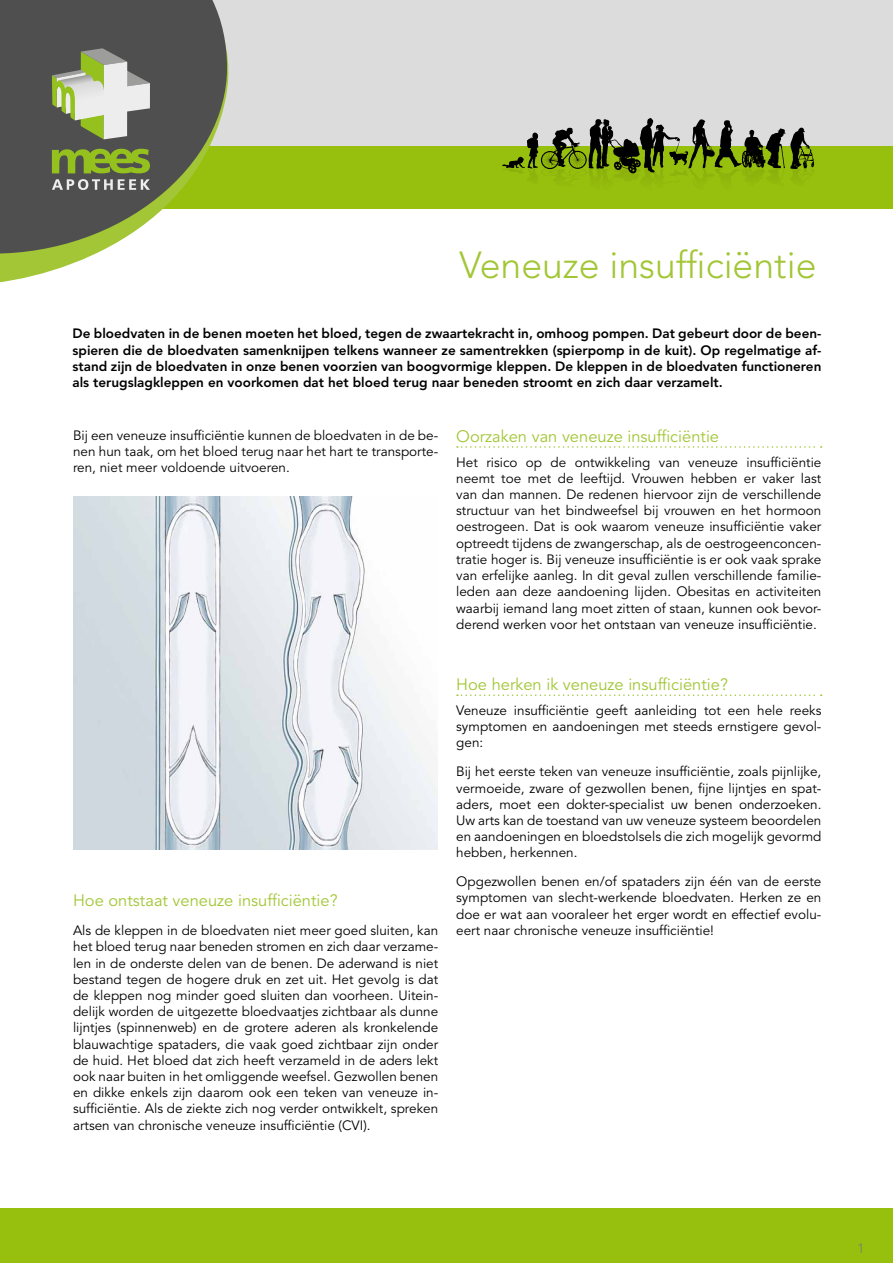
<style>
.page{position:relative;width:893px;height:1263px;background:#fff}
.page>*{position:absolute;margin:0;border:0;box-sizing:border-box;transform-origin:0 0}
.t1{font:300 37.35px "Avenir LT Std";color:#a2c635}
.t2{font:16.5px "Avenir LT Std";color:#a2c635}
.t3{font:13.5px/16.2px "Avenir LT Std";color:#000;text-align:justify}
.t4{font:800 13.5px/16.2px "Avenir LT Std";color:#000;text-align:justify}
.t5{font:300 13.5px "Avenir LT Std";color:#75797a}
</style>
<div class="page">
<div style="left:0;top:0;width:893px;height:157px;background:#dcdcdc"></div>
<div style="left:0;top:147px;width:893px;height:62px;background:#97bf0d"></div>
<svg style="left:502px;top:118px;width:312px;height:59px"></svg>
<svg style="left:0;top:54px;width:253px;height:229px"></svg>
<svg style="left:0;top:0;width:227px;height:254px;fill:#504f4f"></svg>
<svg style="left:52px;top:149px;width:98px;height:24px;background:#7e9c2e"></svg>
<svg style="left:52px;top:48px;width:98px;height:91px;background:#a0a68f"></svg>
<svg style="left:52px;top:179px;width:98px;height:11px"></svg>
<div style="left:0;top:1209px;width:893px;height:54px;background:#97bf0d"></div>
<svg style="left:457px;top:446px;width:365px;height:2px"></svg>
<svg style="left:457px;top:694px;width:365px;height:2px"></svg>
<img style="left:73px;top:496px;width:365px;height:353px">
<h1 class="t1" style="left:460px;top:243px;width:358px">Veneuze insufficiëntie</h1>
<p class="t4" style="left:73px;top:326px;width:750px">De bloedvaten in de benen moeten het bloed, tegen de zwaartekracht in, omhoog pompen. Dat gebeurt door de been&shy;spieren die de bloedvaten samenknijpen telkens wanneer ze samentrekken (spierpomp in de kuit). Op regelmatige af&shy;stand zijn de bloedvaten in onze benen voorzien van boogvormige kleppen. De kleppen in de bloedvaten functioneren als terugslagkleppen en voorkomen dat het bloed terug naar beneden stroomt en zich daar verzamelt.</p>
<p class="t3" style="left:73px;top:427px;width:367px">Bij een veneuze insufficiëntie kunnen de bloedvaten in de be&shy;nen hun taak, om het bloed terug naar het hart te transporte&shy;ren, niet meer voldoende uitvoeren.</p>
<p class="t2" style="left:456px;top:427px;width:264px">Oorzaken van veneuze insufficiëntie</p>
<p class="t3" style="left:456px;top:454px;width:367px">Het risico op de ontwikkeling van veneuze insufficiëntie neemt toe met de leeftijd. Vrouwen hebben er vaker last van dan mannen. De redenen hiervoor zijn de verschillende structuur van het bindweefsel bij vrouwen en het hormoon oestrogeen. Dat is ook waarom veneuze insufficiëntie vaker optreedt tijdens de zwangerschap, als de oestrogeenconcen&shy;tratie hoger is. Bij veneuze insufficiëntie is er ook vaak sprake van erfelijke aanleg. In dit geval zullen verschillende familie&shy;leden aan deze aandoening lijden. Obesitas en activiteiten waarbij iemand lang moet zitten of staan, kunnen ook bevor&shy;derend werken voor het ontstaan van veneuze insufficiëntie.</p>
<p class="t2" style="left:73px;top:891px;width:266px">Hoe ontstaat veneuze insufficiëntie?</p>
<p class="t3" style="left:73px;top:923px;width:367px">Als de kleppen in de bloedvaten niet meer goed sluiten, kan het bloed terug naar beneden stromen en zich daar verzame&shy;len in de onderste delen van de benen. De aderwand is niet bestand tegen de hogere druk en zet uit. Het gevolg is dat de kleppen nog minder goed sluiten dan voorheen. Uitein&shy;delijk worden de uitgezette bloedvaatjes zichtbaar als dunne lijntjes (spinnenweb) en de grotere aderen als kronkelende blauwachtige spataders, die vaak goed zichtbaar zijn onder de huid. Het bloed dat zich heeft verzameld in de aders lekt ook naar buiten in het omliggende weefsel. Gezwollen benen en dikke enkels zijn daarom ook een teken van veneuze in&shy;sufficiëntie. Als de ziekte zich nog verder ontwikkelt, spreken artsen van chronische veneuze insufficiëntie (CVI).</p>
<p class="t2" style="left:456px;top:675px;width:273px">Hoe herken ik veneuze insufficiëntie?</p>
<p class="t3" style="left:456px;top:702px;width:367px">Veneuze insufficiëntie geeft aanleiding tot een hele reeks symptomen en aandoeningen met steeds ernstigere gevol&shy;gen:</p>
<p class="t3" style="left:456px;top:764px;width:367px">Bij het eerste teken van veneuze insufficiëntie, zoals pijnlijke, vermoeide, zware of gezwollen benen, fijne lijntjes en spat&shy;aders, moet een dokter-specialist uw benen onderzoeken.<br>Uw arts kan de toestand van uw veneuze systeem beoordelen en aandoeningen en bloedstolsels die zich mogelijk gevormd hebben, herkennen.</p>
<p class="t3" style="left:456px;top:874px;width:367px">Opgezwollen benen en/of spataders zijn één van de eerste symptomen van slecht-werkende bloedvaten. Herken ze en doe er wat aan vooraleer het erger wordt en effectief evolu&shy;eert naar chronische veneuze insufficiëntie!</p>
<p class="t5" style="left:858px;top:1241px;width:9px">1</p>
</div>
